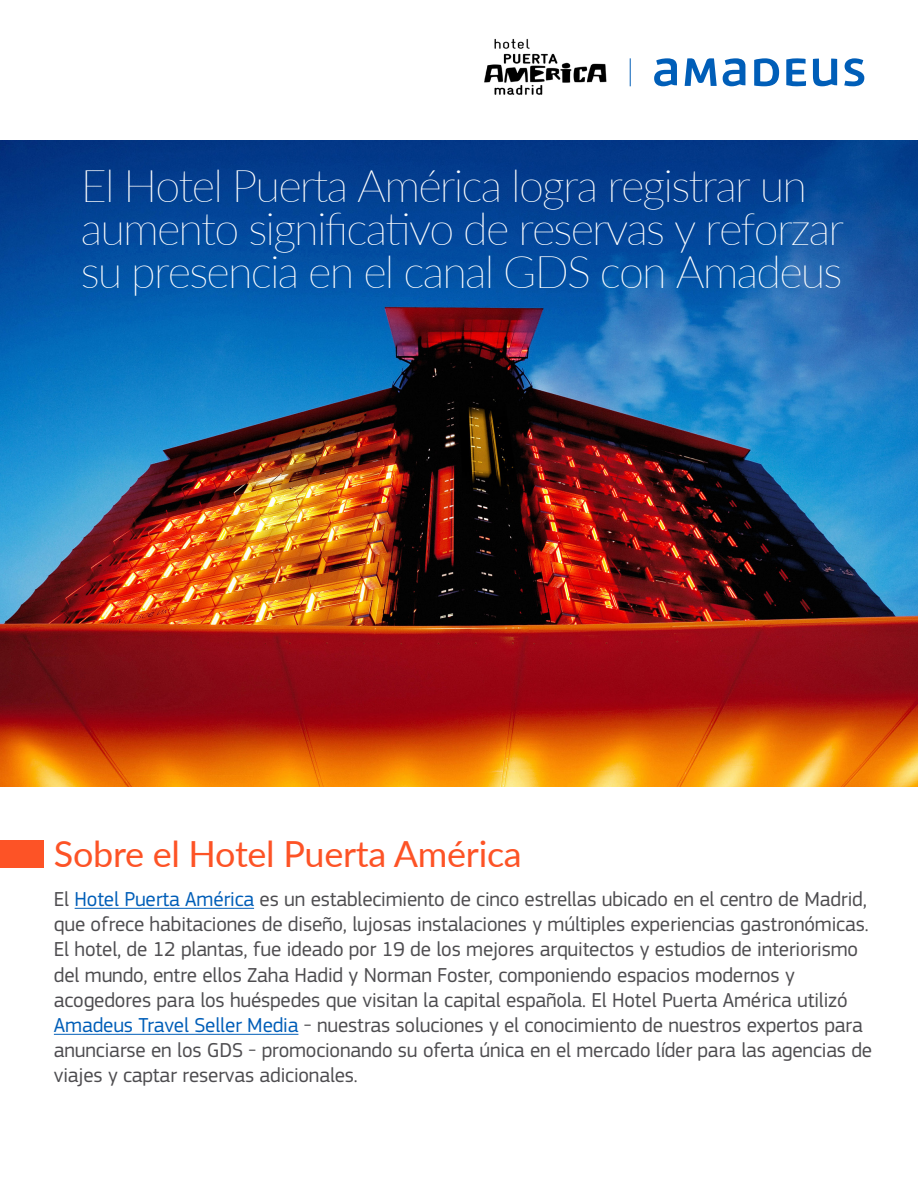
<style>
.page{position:relative;width:918px;height:1188px;background:#fff}
.page>*{position:absolute;margin:0;border:0;box-sizing:border-box;transform-origin:0 0}
.t1{font:100 45px/42.9px "Lato";letter-spacing:-.04em;color:#fff}
.Callout_Header{font:36px "Lato";letter-spacing:-.01em;color:#fd5326}
.t2{font:21px/25.2px "Amadeus";letter-spacing:-.01em;color:#4e4d50}
.s1{color:#005eb8}
</style>
<div class="page">
<img style="left:0;top:140px;width:918px;height:646px">
<img style="left:484px;top:38px;width:122px;height:57px">
<svg style="left:654px;top:58px;width:210px;height:28px"></svg>
<svg style="left:630px;top:58px;width:1px;height:28px"></svg>
<hr style="left:75px;top:908px;width:179px;height:1px;background:#005eb8">
<hr style="left:54px;top:1034px;width:244px;height:1px;background:#005eb8">
<div style="left:0;top:840px;width:43px;height:28px;background:#fd5326"></div>
<p class="t1" style="left:81px;top:163px;width:765px">El Hotel Puerta América logra registrar un aumento significativo de reservas y reforzar su presencia en el canal GDS con Amadeus</p>
<p class="Callout_Header" style="left:54px;top:828px;width:469px">Sobre el Hotel Puerta América</p>
<p class="t2" style="left:54px;top:887px;width:820px">El <span class="s1">Hotel Puerta América</span> es un establecimiento de cinco estrellas ubicado en el centro de Madrid, que ofrece habitaciones de diseño, lujosas instalaciones y múltiples experiencias gastronómicas.<br>El hotel, de 12 plantas, fue ideado por 19 de los mejores arquitectos y estudios de interiorismo del mundo, entre ellos Zaha Hadid y Norman Foster, componiendo espacios modernos y acogedores para los huéspedes que visitan la capital española. El Hotel Puerta América utilizó <span class="s1">Amadeus Travel Seller Media</span> - nuestras soluciones y el conocimiento de nuestros expertos para anunciarse en los GDS - promocionando su oferta única en el mercado líder para las agencias de viajes y captar reservas adicionales.</p>
</div>
